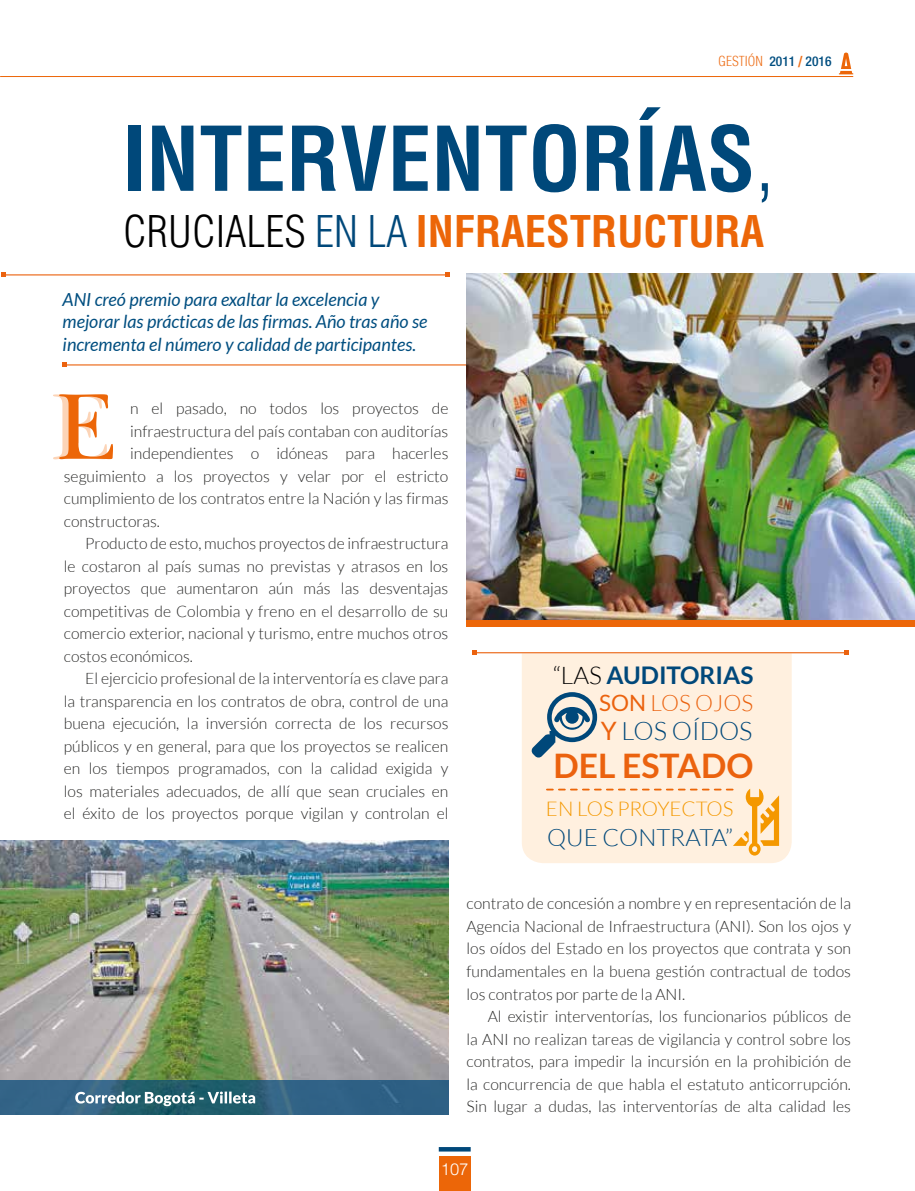
<style>
.page{position:relative;width:915px;height:1191px;background:#fff}
.page>*{position:absolute;margin:0;border:0;box-sizing:border-box;transform-origin:0 0}
.t1{font:300 112.05px "Baskerville";color:#ec6608}
.t2{font:700 condensed 86.85px "Helvetica LT Std";color:#00487a}
.t3{font:700 condensed 42.6px "Helvetica LT Std";color:#ec6608}
.t4{font:700 33.75px "Lato";color:#eb620e}
.t5{font:300 25.35px "Lato";color:#00487a}
.t6{font:700 24.3px "Lato";color:#00487a}
.t7{font:300 23.85px "Lato";color:#00487a}
.t8{font:300 22.5px "Lato";color:#eb620e}
.t9{font:300 20.4px "Lato";color:#f49800}
.t10{font:italic 18px/22.5px "Lato";color:#004e80}
.t11{font:300 16.5px "Helvetica LT Std";color:#fff}
.t12{font:300 15.75px/22.5px "Lato";color:#282827;text-align:justify}
.t13{font:500 condensed 13.5px "Helvetica Neue LT Std";color:#004e80}
.s1{font-family:"Helvetica LT";font-weight:300;color:#ed6f19}
.s2{font-family:"Helvetica LT Std";font-weight:900;color:#ed6f19}
.s3{font-weight:300}
.s4{font-weight:300;color:#000}
.s5{font-weight:300;color:#00487a}
.s6{font-weight:400}
.s7{font-weight:400;color:#eb620e}
</style>
<div class="page">
<hr style="left:3px;top:274px;width:444px;height:1px;background:#eb620e">
<svg style="left:1px;top:273px;width:4px;height:4px"></svg>
<svg style="left:444px;top:273px;width:5px;height:4px"></svg>
<hr style="left:64px;top:364px;width:412px;height:1px;background:#eb620e">
<svg style="left:62px;top:363px;width:4px;height:4px"></svg>
<img style="left:0;top:840px;width:448px;height:240px">
<img style="left:466px;top:273px;width:448px;height:347px">
<div style="left:521px;top:653px;width:270px;height:210px;background:#fff0df"></div>
<svg style="left:531px;top:692px;width:66px;height:66px;background:#acb9be"></svg>
<svg style="left:546px;top:788px;width:232px;height:67px;background:#fee8cd"></svg>
<hr style="left:474px;top:652px;width:372px;height:1px;background:#eb620e">
<svg style="left:472px;top:650px;width:4px;height:5px"></svg>
<svg style="left:843px;top:650px;width:5px;height:5px"></svg>
<div style="left:466px;top:620px;width:448px;height:6px;background:#ec6608"></div>
<svg style="left:0;top:1080px;width:448px;height:34px;background:#2d617f"></svg>
<svg style="left:75px;top:1091px;width:180px;height:15px"></svg>
<div style="left:438px;top:1156px;width:32px;height:35px;background:#ec6608"></div>
<svg style="left:438px;top:1147px;width:32px;height:4px"></svg>
<svg style="left:838px;top:53px;width:14px;height:21px"></svg>
<hr style="left:1px;top:76px;width:851px;height:1px;background:#ec6608">
<p class="t13" style="left:718px;top:53px;width:114px"><span class="s1">GESTIÓN</span> 2011 <span class="s2">/</span> 2016</p>
<h2 class="t2" style="left:122px;top:105px;width:653px">INTERVENTORÍAS<span class="s3">,</span></h2>
<h3 class="t3" style="left:123px;top:205px;width:642px"><span class="s4">CRUCIALES</span> <span class="s5">EN LA</span> INFRAESTRUCTURA</h3>
<p class="t10" style="left:63px;top:288px;width:366px">ANI creó premio para exaltar la excelencia y mejorar las prácticas de las firmas. Año tras año se incrementa el número y calidad de participantes.</p>
<h1 class="t1" style="left:53px;top:373px;width:67px">E</h1>
<p class="t12" style="left:130px;top:397px;width:319px">n el pasado, no todos los proyectos de</p>
<p class="t12" style="left:130px;top:420px;width:319px">infraestructura del país contaban con auditorías</p>
<p class="t12" style="left:130px;top:442px;width:319px">independientes o idóneas para hacerles</p>
<p class="t12" style="left:64px;top:465px;width:386px">seguimiento a los proyectos y velar por el estricto</p>
<p class="t12" style="left:64px;top:487px;width:386px">cumplimiento de los contratos entre la Nación y las firmas</p>
<p class="t12" style="left:64px;top:510px;width:98px">constructoras.</p>
<p class="t12" style="left:85px;top:532px;width:364px">Producto de esto, muchos proyectos de infraestructura</p>
<p class="t12" style="left:64px;top:555px;width:386px">le costaron al país sumas no previstas y atrasos en los</p>
<p class="t12" style="left:64px;top:577px;width:386px">proyectos que aumentaron aún más las desventajas</p>
<p class="t12" style="left:64px;top:600px;width:386px">competitivas de Colombia y freno en el desarrollo de su</p>
<p class="t12" style="left:64px;top:622px;width:386px">comercio exterior, nacional y turismo, entre muchos otros</p>
<p class="t12" style="left:64px;top:645px;width:130px">costos económicos.</p>
<p class="t12" style="left:85px;top:667px;width:365px">El ejercicio profesional de la interventoría es clave para</p>
<p class="t12" style="left:64px;top:690px;width:386px">la transparencia en los contratos de obra, control de una</p>
<p class="t12" style="left:64px;top:712px;width:386px">buena ejecución, la inversión correcta de los recursos</p>
<p class="t12" style="left:64px;top:735px;width:386px">públicos y en general, para que los proyectos se realicen</p>
<p class="t12" style="left:64px;top:757px;width:386px">en los tiempos programados, con la calidad exigida y</p>
<p class="t12" style="left:64px;top:780px;width:386px">los materiales adecuados, de allí que sean cruciales en</p>
<p class="t12" style="left:64px;top:802px;width:386px">el éxito de los proyectos porque vigilan y controlan el</p>
<h3 class="t6" style="left:552px;top:661px;width:202px"><span class="s4">“LAS</span> AUDITORIAS</h3>
<h3 class="t8" style="left:599px;top:691px;width:155px"><span class="s6">SON</span> LOS OJOS</h3>
<h3 class="t5" style="left:600px;top:717px;width:153px"><span class="s7">Y</span> LOS OÍDOS</h3>
<h3 class="t4" style="left:553px;top:746px;width:201px">DEL ESTADO</h3>
<p class="t9" style="left:546px;top:798px;width:189px">EN LOS PROYECTOS</p>
<h3 class="t7" style="left:547px;top:825px;width:187px">QUE CONTRATA”</h3>
<p class="t12" style="left:466px;top:892px;width:386px">contrato de concesión a nombre y en representación de la Agencia Nacional de Infraestructura (ANI). Son los ojos y los oídos del Estado en los proyectos que contrata y son fundamentales en la buena gestión contractual de todos los contratos por parte de la ANI.</p>
<p class="t12" style="left:466px;top:1005px;width:386px;text-indent:21px">Al existir interventorías, los funcionarios públicos de la ANI no realizan tareas de vigilancia y control sobre los contratos, para impedir la incursión en la prohibición de la concurrencia de que habla el estatuto anticorrupción.<br>Sin lugar a dudas, las interventorías de alta calidad les</p>
<p class="t11" style="left:441px;top:1159px;width:29px">107</p>
</div>
